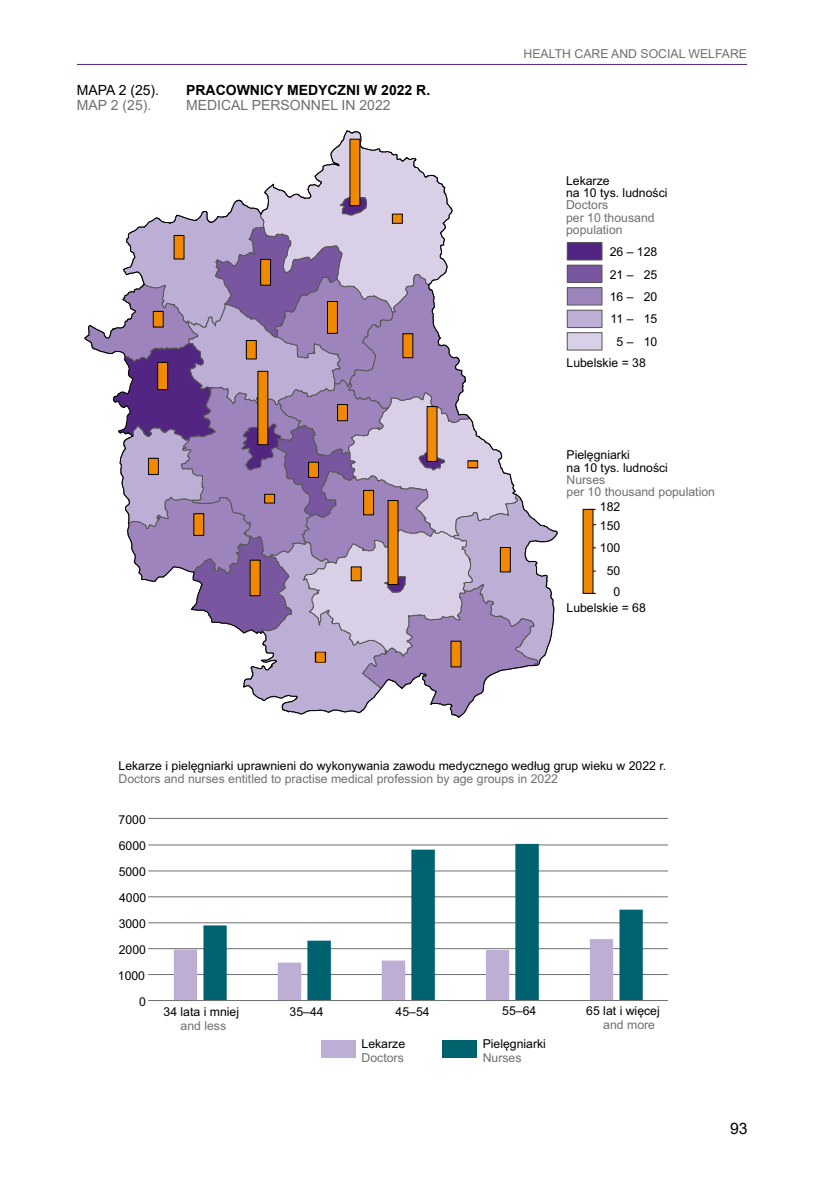
<style>
.page{position:relative;width:824px;height:1181px;background:#fff}
.page>*{position:absolute;margin:0;border:0;box-sizing:border-box;transform-origin:0 0}
.t1{font:15.75px "Arial";color:#000}
.t2{font:14px "Arial";color:#706f6f}
.t3{font:700 14px "Arial";color:#000}
.t4{font:14px "Arial";color:#000}
.t5{font:12.25px/12.2px "Arial";color:#000}
.t6{font:12.25px/12.2px "Arial";color:#6f6f6e}
.t7{font:12.25px "Arial";color:#706f6f}
</style>
<div class="page">
<hr style="left:77px;top:64px;width:670px;height:1px;background:#522583">
<svg style="left:84px;top:130px;width:474px;height:588px"></svg>
<div style="left:468px;top:461px;width:9px;height:7px;background:#f18900"></div>
<div style="left:467px;top:461px;width:11px;height:7px;border:1px solid #000"></div>
<div style="left:392px;top:214px;width:10px;height:9px;background:#f18900"></div>
<div style="left:264px;top:494px;width:10px;height:9px;background:#f18900"></div>
<div style="left:264px;top:494px;width:11px;height:9px;border:1px solid #000"></div>
<div style="left:351px;top:567px;width:10px;height:14px;background:#f18900"></div>
<div style="left:315px;top:652px;width:10px;height:10px;background:#f18900"></div>
<div style="left:315px;top:652px;width:10px;height:10px;border:1px solid #000"></div>
<div style="left:246px;top:340px;width:10px;height:19px;background:#f18900"></div>
<div style="left:246px;top:340px;width:10px;height:19px;border:1px solid #000"></div>
<div style="left:174px;top:235px;width:10px;height:24px;background:#f18900"></div>
<div style="left:451px;top:641px;width:10px;height:26px;background:#f18900"></div>
<div style="left:403px;top:334px;width:10px;height:24px;background:#f18900"></div>
<div style="left:402px;top:333px;width:11px;height:25px;border:1px solid #000"></div>
<div style="left:500px;top:547px;width:10px;height:25px;background:#f18900"></div>
<div style="left:500px;top:547px;width:10px;height:25px;border:1px solid #000"></div>
<div style="left:148px;top:458px;width:10px;height:16px;background:#f18900"></div>
<div style="left:148px;top:458px;width:10px;height:17px;border:1px solid #000"></div>
<div style="left:194px;top:514px;width:10px;height:21px;background:#f18900"></div>
<div style="left:193px;top:513px;width:11px;height:22px;border:1px solid #000"></div>
<div style="left:363px;top:490px;width:10px;height:25px;background:#f18900"></div>
<div style="left:363px;top:490px;width:11px;height:25px;border:1px solid #000"></div>
<div style="left:153px;top:311px;width:10px;height:16px;background:#f18900"></div>
<div style="left:260px;top:259px;width:10px;height:26px;background:#f18900"></div>
<div style="left:260px;top:259px;width:11px;height:26px;border:1px solid #000"></div>
<div style="left:158px;top:362px;width:10px;height:28px;background:#f18900"></div>
<div style="left:157px;top:362px;width:11px;height:28px;border:1px solid #000"></div>
<div style="left:337px;top:404px;width:10px;height:17px;background:#f18900"></div>
<div style="left:337px;top:404px;width:11px;height:17px;border:1px solid #000"></div>
<div style="left:327px;top:301px;width:10px;height:32px;background:#f18900"></div>
<div style="left:327px;top:301px;width:10px;height:32px;border:1px solid #000"></div>
<div style="left:250px;top:560px;width:10px;height:36px;background:#f18900"></div>
<div style="left:308px;top:462px;width:10px;height:15px;background:#f18900"></div>
<div style="left:308px;top:462px;width:11px;height:16px;border:1px solid #000"></div>
<div style="left:258px;top:371px;width:10px;height:74px;background:#f18900"></div>
<div style="left:350px;top:139px;width:10px;height:67px;background:#f18900"></div>
<div style="left:427px;top:406px;width:10px;height:55px;background:#f18900"></div>
<div style="left:388px;top:500px;width:10px;height:84px;background:#f18900"></div>
<div style="left:567px;top:243px;width:35px;height:17px;background:#522583"></div>
<div style="left:567px;top:242px;width:35px;height:18px;border:1px solid #575756"></div>
<div style="left:567px;top:265px;width:35px;height:17px;background:#7956a0"></div>
<div style="left:567px;top:265px;width:35px;height:18px;border:1px solid #575756"></div>
<div style="left:567px;top:288px;width:35px;height:17px;background:#9d84bc"></div>
<div style="left:567px;top:287px;width:35px;height:18px;border:1px solid #575756"></div>
<div style="left:567px;top:310px;width:35px;height:17px;background:#bcaed5"></div>
<div style="left:567px;top:310px;width:35px;height:18px;border:1px solid #575756"></div>
<div style="left:567px;top:333px;width:35px;height:17px;background:#d9d0e8"></div>
<div style="left:567px;top:332px;width:35px;height:18px;border:1px solid #575756"></div>
<div style="left:583px;top:509px;width:10px;height:84px;background:#f18900"></div>
<div style="left:321px;top:1040px;width:35px;height:17px;background:#bcaed5"></div>
<div style="left:442px;top:1040px;width:35px;height:17px;background:#00626f"></div>
<hr style="left:148px;top:818px;width:520px;height:1px;background:#6f6f6e">
<hr style="left:148px;top:974px;width:520px;height:1px;background:#6f6f6e">
<hr style="left:148px;top:948px;width:520px;height:1px;background:#6f6f6e">
<hr style="left:148px;top:922px;width:520px;height:1px;background:#6f6f6e">
<hr style="left:148px;top:896px;width:520px;height:1px;background:#6f6f6e">
<hr style="left:148px;top:870px;width:520px;height:1px;background:#6f6f6e">
<hr style="left:148px;top:844px;width:520px;height:1px;background:#6f6f6e">
<svg style="left:174px;top:948px;width:29px;height:52px"></svg>
<svg style="left:203px;top:844px;width:439px;height:156px"></svg>
<hr style="left:148px;top:1000px;width:520px;height:1px;background:#6f6f6e">
<p class="t4" style="left:77px;top:80px;width:84px">MAPA 2 (25).</p>
<p class="t3" style="left:186px;top:80px;width:245px">PRACOWNICY MEDYCZNI W 2022 R.</p>
<p class="t2" style="left:77px;top:96px;width:76px">MAP 2 (25).</p>
<p class="t2" style="left:186px;top:96px;width:206px">MEDICAL PERSONNEL IN 2022</p>
<p class="t7" style="left:523px;top:45px;width:225px">HEALTH CARE AND SOCIAL WELFARE</p>
<p class="t5" style="left:566px;top:176px;width:103px">Lekarze<br>na 10 tys. ludności</p>
<p class="t6" style="left:566px;top:200px;width:90px">Doctors<br>per 10 thousand population</p>
<p class="t5" style="left:609px;top:246px;width:49px">26 – 128</p>
<p class="t5" style="left:609px;top:291px;width:25px">16 –</p>
<p class="t5" style="left:643px;top:269px;width:15px">25</p>
<p class="t5" style="left:643px;top:309px;width:15px;line-height:22.4px">15<br>10</p>
<p class="t5" style="left:609px;top:269px;width:25px">21 –</p>
<p class="t5" style="left:610px;top:314px;width:24px">11 –</p>
<p class="t5" style="left:616px;top:336px;width:19px">5 –</p>
<p class="t5" style="left:566px;top:358px;width:81px">Lubelskie = 38</p>
<p class="t5" style="left:643px;top:291px;width:15px">20</p>
<p class="t5" style="left:566px;top:450px;width:103px">Pielęgniarki<br>na 10 tys. ludności</p>
<p class="t6" style="left:566px;top:474px;width:150px">Nurses<br>per 10 thousand population</p>
<p class="t5" style="left:599px;top:502px;width:22px">182</p>
<p class="t5" style="left:599px;top:520px;width:22px">150</p>
<p class="t5" style="left:599px;top:543px;width:22px">100</p>
<p class="t5" style="left:606px;top:565px;width:15px">50</p>
<p class="t5" style="left:613px;top:587px;width:8px">0</p>
<p class="t5" style="left:566px;top:603px;width:81px">Lubelskie = 68</p>
<p class="t5" style="left:118px;top:760px;width:549px">Lekarze i pielęgniarki uprawnieni do wykonywania zawodu medycznego według grup wieku w 2022 r.</p>
<p class="t6" style="left:118px;top:774px;width:441px">Doctors and nurses entitled to practise medical profession by age groups in 2022</p>
<p class="t5" style="left:119px;top:814px;width:29px">7000</p>
<p class="t5" style="left:119px;top:840px;width:29px">6000</p>
<p class="t5" style="left:119px;top:866px;width:29px">5000</p>
<p class="t5" style="left:119px;top:892px;width:29px">4000</p>
<p class="t5" style="left:119px;top:918px;width:29px">3000</p>
<p class="t5" style="left:119px;top:944px;width:29px">2000</p>
<p class="t5" style="left:118px;top:970px;width:29px">1000</p>
<p class="t5" style="left:139px;top:996px;width:8px">0</p>
<p class="t5" style="left:163px;top:1006px;width:77px">34 lata i mniej</p>
<p class="t6" style="left:180px;top:1020px;width:47px">and less</p>
<p class="t5" style="left:289px;top:1006px;width:36px">35–44</p>
<p class="t5" style="left:395px;top:1006px;width:36px">45–54</p>
<p class="t5" style="left:502px;top:1006px;width:36px">55–64</p>
<p class="t5" style="left:586px;top:1006px;width:75px">65 lat i więcej</p>
<p class="t6" style="left:603px;top:1019px;width:53px">and more</p>
<p class="t5" style="left:361px;top:1039px;width:45px">Lekarze</p>
<p class="t6" style="left:361px;top:1052px;width:44px">Doctors</p>
<p class="t5" style="left:482px;top:1039px;width:65px">Pielęgniarki</p>
<p class="t6" style="left:482px;top:1052px;width:40px">Nurses</p>
<p class="t1" style="left:730px;top:1118px;width:19px">93</p>
</div>
